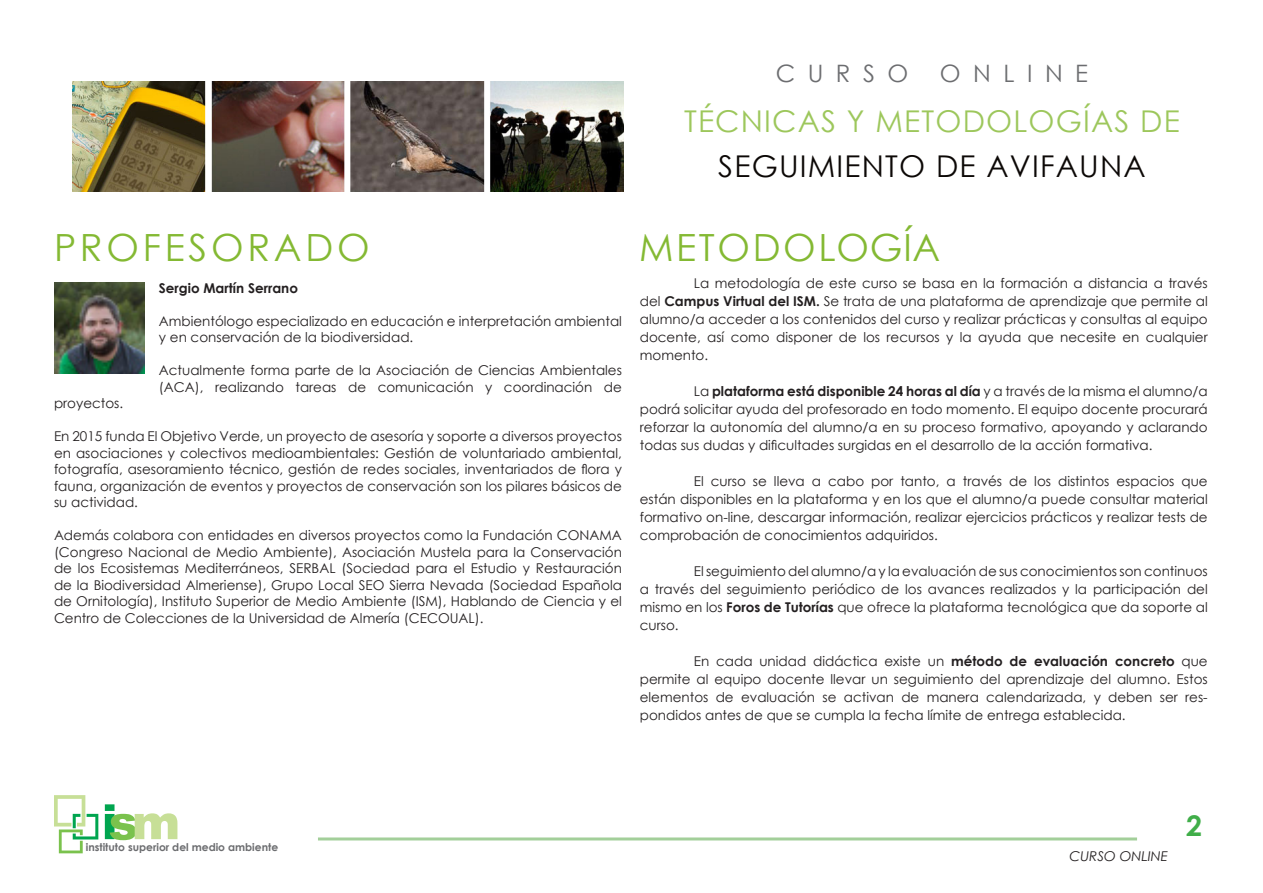
<style>
.page{position:relative;width:1263px;height:893px;background:#fff}
.page>*{position:absolute;margin:0;border:0;box-sizing:border-box;transform-origin:0 0}
.t1{font:37.5px "Century Gothic";letter-spacing:.085em;color:#84b933}
.t2{font:30px "Century Gothic";letter-spacing:.04em;color:#9dc75c}
.t3{font:30px "Century Gothic";letter-spacing:.04em;color:#0c0806}
.t4{font:700 28.5px "Century Gothic";color:#40ae49}
.t5{font:24px "Century Gothic";letter-spacing:.52em;color:#6c6d70}
.t6{font:13.5px/18px "Century Gothic";color:#231f20;text-align:justify}
.t7{font:700 13.5px "Century Gothic";color:#231f20}
.t8{font:italic 13.5px "Century Gothic";color:#231f20}
.t9{font:700 10.65px "Century Gothic";color:#6c6d70}
.s1{font-weight:700}
</style>
<div class="page">
<svg style="left:54px;top:795px;width:44px;height:58px"></svg>
<svg style="left:105px;top:804px;width:72px;height:36px"></svg>
<hr style="left:318px;top:837px;width:819px;height:3px;background:#a3cf9a">
<img style="left:72px;top:82px;width:552px;height:109px">
<img style="left:54px;top:283px;width:90px;height:91px">
<h3 class="t5" style="left:776px;top:56px;width:134px">CURSO</h3>
<h3 class="t5" style="left:940px;top:56px;width:150px">ONLINE</h3>
<h2 class="t2" style="left:684px;top:100px;width:497px">TÉCNICAS Y METODOLOGÍAS DE</h2>
<h2 class="t3" style="left:718px;top:145px;width:429px">SEGUIMIENTO DE AVIFAUNA</h2>
<p class="t1" style="left:54px;top:221px;width:317px">PROFESORADO</p>
<p class="t7" style="left:159px;top:278px;width:141px">Sergio Martín Serrano</p>
<p class="t6" style="left:159px;top:312px;width:464px;line-height:16.5px">Ambientólogo especializado en educación e interpretación ambiental y en conservación de la biodiversidad.</p>
<p class="t6" style="left:159px;top:362px;width:464px;line-height:16.5px">Actualmente forma parte de la Asociación de Ciencias Ambientales (ACA), realizando tareas de comunicación y coordinación de</p>
<p class="t6" style="left:54px;top:394px;width:71px">proyectos.</p>
<p class="t6" style="left:54px;top:428px;width:569px;line-height:16.5px">En 2015 funda El Objetivo Verde, un proyecto de asesoría y soporte a diversos proyectos en asociaciones y colectivos medioambientales: Gestión de voluntariado ambiental, fotografía, asesoramiento técnico, gestión de redes sociales, inventariados de flora y fauna, organización de eventos y proyectos de conservación son los pilares básicos de su actividad.</p>
<p class="t6" style="left:54px;top:527px;width:569px;line-height:16.5px">Además colabora con entidades en diversos proyectos como la Fundación CONAMA (Congreso Nacional de Medio Ambiente), Asociación Mustela para la Conservación de los Ecosistemas Mediterráneos, SERBAL (Sociedad para el Estudio y Restauración de la Biodiversidad Almeriense), Grupo Local SEO Sierra Nevada (Sociedad Española de Ornitología), Instituto Superior de Medio Ambiente (ISM), Hablando de Ciencia y el Centro de Colecciones de la Universidad de Almería (CECOUAL).</p>
<p class="t1" style="left:639px;top:221px;width:303px">METODOLOGÍA</p>
<p class="t6" style="left:640px;top:274px;width:569px;text-indent:54px">La metodología de este curso se basa en la formación a distancia a través del <span class="s1">Campus Virtual del ISM.</span> Se trata de una plataforma de aprendizaje que permite al alumno/a acceder a los contenidos del curso y realizar prácticas y consultas al equipo docente, así como disponer de los recursos y la ayuda que necesite en cualquier momento.</p>
<p class="t6" style="left:640px;top:382px;width:569px;text-indent:54px">La <span class="s1">plataforma está disponible 24 horas al día</span> y a través de la misma el alumno/a podrá solicitar ayuda del profesorado en todo momento. El equipo docente procurará reforzar la autonomía del alumno/a en su proceso formativo, apoyando y aclarando todas sus dudas y dificultades surgidas en el desarrollo de la acción formativa.</p>
<p class="t6" style="left:640px;top:472px;width:569px;text-indent:54px">El curso se lleva a cabo por tanto, a través de los distintos espacios que están disponibles en la plataforma y en los que el alumno/a puede consultar material formativo on-line, descargar información, realizar ejercicios prácticos y realizar tests de comprobación de conocimientos adquiridos.</p>
<p class="t6" style="left:640px;top:562px;width:569px;text-indent:54px">El seguimiento del alumno/a y la evaluación de sus conocimientos son continuos a través del seguimiento periódico de los avances realizados y la participación del mismo en los <span class="s1">Foros de Tutorías</span> que ofrece la plataforma tecnológica que da soporte al curso.</p>
<p class="t6" style="left:640px;top:652px;width:569px;text-indent:54px">En cada unidad didáctica existe un <span class="s1">método de evaluación concreto</span> que permite al equipo docente llevar un seguimiento del aprendizaje del alumno. Estos elementos de evaluación se activan de manera calendarizada, y deben ser res&shy;pondidos antes de que se cumpla la fecha límite de entrega establecida.</p>
<p class="t9" style="left:86px;top:839px;width:194px">instituto superior del medio ambiente</p>
<p class="t8" style="left:1069px;top:846px;width:100px">CURSO ONLINE</p>
<h3 class="t4" style="left:1186px;top:804px;width:17px">2</h3>
</div>
